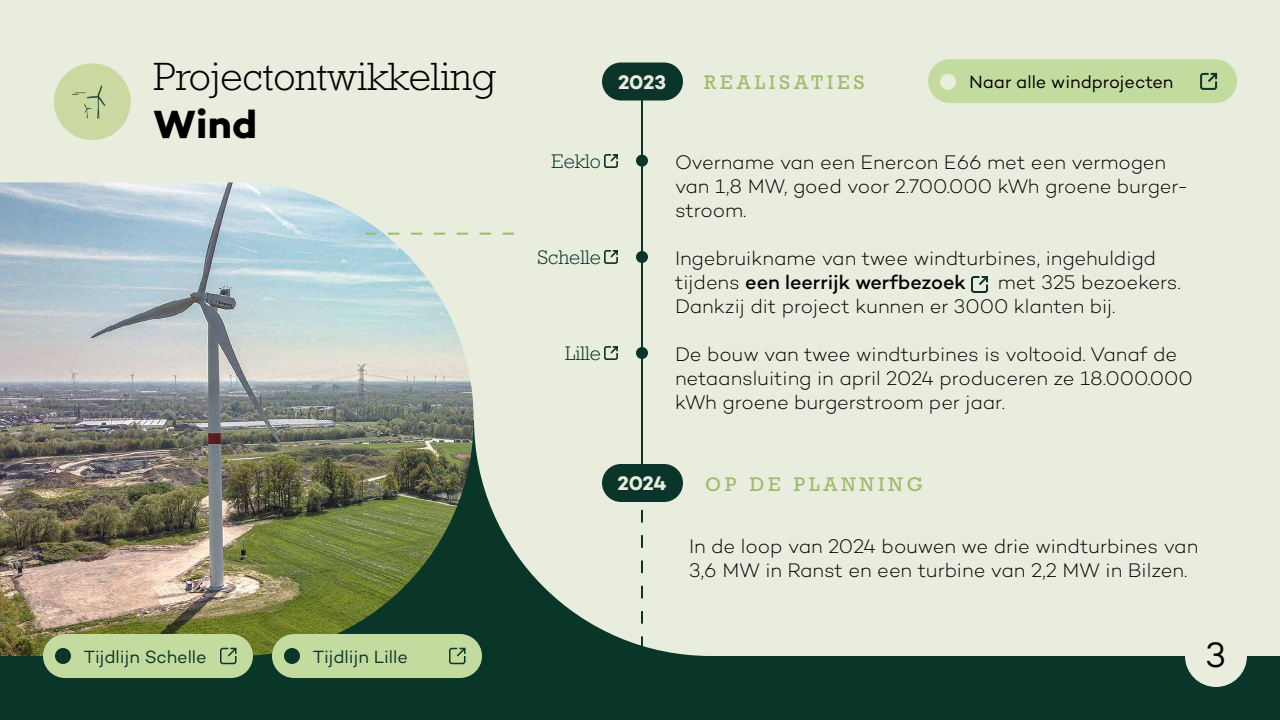
<style>
.page{position:relative;width:1280px;height:720px;background:#fff}
.page>*{position:absolute;margin:0;border:0;box-sizing:border-box;transform-origin:0 0}
.t1{font:300 40px "Rockwell Std";color:#000}
.t2{font:700 40px "Campton";color:#000}
.t3{font:36px "Campton";color:#000}
.t4{font:300 20px/24px "Campton";color:#000}
.t5{font:20px "Rockwell Std";letter-spacing:.2em;color:#9dbc6c}
.t6{font:300 20px "Rockwell Std";color:#0b352a}
.t7{font:700 20px "Campton";letter-spacing:-.015em;color:#e8edde}
.t8{font:18px "Campton";color:#0b352a}
.t9{font:18px "Campton";color:#000}
.s1{font-weight:500}
</style>
<div class="page">
<div style="left:0;top:301px;width:1280px;height:419px;background:#0a3629"></div>
<div style="left:474px;top:419px;width:806px;height:237px;background:#e8edde"></div>
<div style="left:0;top:0;width:1280px;height:419px;background:#e8edde"></div>
<div style="left:1185px;top:625px;width:62px;height:62px;background:#e8edde;border-radius:50%"></div>
<img style="left:0;top:182px;width:474px;height:474px">
<img style="left:54px;top:63px;width:77px;height:77px;border-radius:38px">
<div style="left:928px;top:59px;width:309px;height:44px;background:#c4db9f;border-radius:22px"></div>
<hr style="left:641px;top:100px;width:2px;height:391px;background:#0b352a">
<svg style="left:641px;top:502px;width:2px;height:147px"></svg>
<div style="left:602px;top:63px;width:81px;height:38px;background:#0b352a;border-radius:19px"></div>
<div style="left:602px;top:464px;width:81px;height:38px;background:#0b352a;border-radius:19px"></div>
<svg style="left:1200px;top:72px;width:18px;height:18px"></svg>
<div style="left:636px;top:155px;width:12px;height:12px;background:#0b352a;border-radius:50%"></div>
<div style="left:636px;top:251px;width:12px;height:12px;background:#0b352a;border-radius:50%"></div>
<div style="left:636px;top:347px;width:12px;height:12px;background:#0b352a;border-radius:50%"></div>
<div style="left:940px;top:74px;width:16px;height:16px;background:#e8edde;border-radius:50%"></div>
<div style="left:43px;top:634px;width:210px;height:44px;background:#c4db9f;border-radius:22px"></div>
<svg style="left:220px;top:647px;width:17px;height:18px"></svg>
<div style="left:55px;top:648px;width:16px;height:16px;background:#0b352a;border-radius:50%"></div>
<div style="left:272px;top:634px;width:210px;height:44px;background:#c4db9f;border-radius:22px"></div>
<svg style="left:449px;top:647px;width:17px;height:18px"></svg>
<div style="left:284px;top:648px;width:16px;height:16px;background:#0b352a;border-radius:50%"></div>
<svg style="left:365px;top:233px;width:149px;height:2px"></svg>
<svg style="left:971px;top:276px;width:17px;height:17px"></svg>
<svg style="left:604px;top:154px;width:14px;height:14px"></svg>
<svg style="left:604px;top:250px;width:14px;height:14px"></svg>
<svg style="left:604px;top:346px;width:14px;height:14px"></svg>
<h1 class="t1" style="left:153px;top:53px;width:344px">Projectontwikkeling</h1>
<h1 class="t2" style="left:153px;top:98px;width:105px">Wind</h1>
<p class="t8" style="left:84px;top:646px;width:124px">Tijdlijn Schelle</p>
<p class="t8" style="left:313px;top:646px;width:97px">Tijdlijn Lille</p>
<p class="t7" style="left:618px;top:69px;width:49px">2023</p>
<p class="t5" style="left:704px;top:71px;width:162px">REALISATIES</p>
<p class="t9" style="left:969px;top:71px;width:206px">Naar alle windprojecten</p>
<p class="t6" style="left:552px;top:150px;width:51px">Eeklo</p>
<p class="t6" style="left:537px;top:246px;width:65px">Schelle</p>
<p class="t6" style="left:565px;top:342px;width:37px">Lille</p>
<p class="t4" style="left:675px;top:150px;width:515px">Overname van een Enercon E66 met een vermogen van 1,8 MW, goed voor 2.700.000 kWh groene burger&shy;stroom.</p>
<p class="t4" style="left:675px;top:246px;width:483px">Ingebruikname van twee windturbines, ingehuldigd tijdens <span class="s1">een leerrijk werfbezoek</span></p>
<p class="t4" style="left:675px;top:270px;width:507px;text-indent:323px">met 325 bezoekers.<br>Dankzij dit project kunnen er 3000 klanten bij.</p>
<p class="t4" style="left:675px;top:342px;width:519px">De bouw van twee windturbines is voltooid. Vanaf de netaansluiting in april 2024 produceren ze 18.000.000 kWh groene burgerstroom per jaar.</p>
<p class="t7" style="left:617px;top:471px;width:51px">2024</p>
<p class="t5" style="left:705px;top:473px;width:219px">OP DE PLANNING</p>
<p class="t4" style="left:689px;top:534px;width:511px">In de loop van 2024 bouwen we drie windturbines van<br>3,6 MW in Ranst en een turbine van 2,2 MW in Bilzen.</p>
<h2 class="t3" style="left:1206px;top:632px;width:22px">3</h2>
</div>
